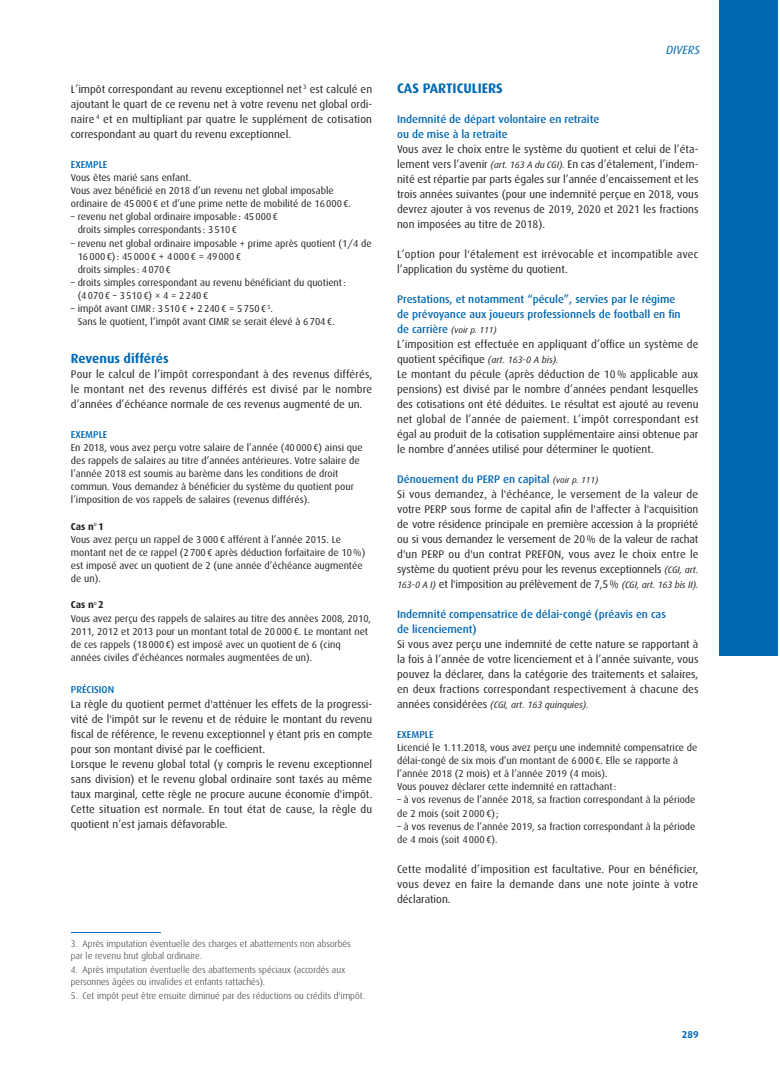
<style>
.page{position:relative;width:780px;height:1088px;background:#fff}
.page>*{position:absolute;margin:0;border:0;box-sizing:border-box;transform-origin:0 0}
.titre_2{font:700 13.75px "Dax";color:#0168b3}
.titre_3{font:700 13.12px "Dax";color:#0168b3}
.t1{font:italic 11.88px "Dax";color:#0168b3}
.cdt{font:11px/15px "Dax";color:#231f20;text-align:justify}
.cdt-saut{font:11px/15px "Dax";color:#231f20;text-align:justify}
.titre_4{font:500 11px/15px "Dax";color:#0168b3}
.titre_4_sous{font:500 11px/15px "Dax";color:#0168b3}
.cdt-exemple{font:10px/13.1px "Dax";color:#231f20}
.titre_exemple{font:500 10px "Dax";color:#0168b3}
.cdt-2{font:500 10px "Dax";color:#0168b3}
.cdt-exemple-2{font:700 10px "Dax";color:#231f20}
.t2{font:700 10px "Dax";color:#0168b3}
.note_bdp{font:300 9.38px/11.2px "Dax";color:#231f20}
.cdt-saut-2{font:italic 9.38px "Dax";color:#231f20}
.titre_4-2{font:italic 8.75px "Dax";color:#231f20}
.s1{font-style:italic;font-size:9.38px}
.s2{font-weight:500;font-style:normal;font-size:11px;color:#0168b3}
.s3{font-weight:400;font-style:italic;font-size:8.75px;color:#231f20}
.s4{font-style:normal;font-size:11px}
</style>
<div class="page">
<div style="left:719px;top:0;width:59px;height:656px;background:#0168b3"></div>
<hr style="left:71px;top:932px;width:90px;height:1px;background:#0168b3">
<p class="cdt-saut" style="left:71px;top:82px;width:303px">L’impôt correspondant au revenu exceptionnel net <sup>3</sup> est calculé en ajoutant le quart de ce revenu net à votre revenu net global ordi&shy;naire <sup>4</sup> et en multipliant par quatre le supplément de cotisation correspondant au quart du revenu exceptionnel.</p>
<p class="cdt-2" style="left:71px;top:159px;width:38px">EXEMPLE</p>
<p class="cdt-exemple" style="left:71px;top:171px;width:122px">Vous êtes marié sans enfant.</p>
<p class="cdt-exemple" style="left:71px;top:184px;width:282px">Vous avez bénéficié en 2018 d’un revenu net global imposable ordinaire de 45000€ et d’une prime nette de mobilité de 16000€.</p>
<p class="cdt-exemple" style="left:78px;top:210px;width:202px;text-indent:-7px">– revenu net global ordinaire imposable: 45000€ droits simples correspondants : 3510€</p>
<p class="cdt-exemple" style="left:78px;top:237px;width:295px;text-indent:-7px">– revenu net global ordinaire imposable + prime après quotient (1/4 de<br>16000€): 45000€ + 4000€ = 49000€<br>droits simples : 4070€</p>
<p class="cdt-exemple" style="left:78px;top:276px;width:270px;text-indent:-7px">– droits simples correspondant au revenu bénéficiant du quotient: (4070€ – 3510€) × 4 = 2240€</p>
<p class="cdt-exemple" style="left:78px;top:302px;width:258px;text-indent:-7px">– impôt avant CIMR: 3510€ + 2240€ = 5750€ <sup>5</sup>.<br>Sans le quotient, l’impôt avant CIMR se serait élevé à 6704€.</p>
<p class="titre_3" style="left:71px;top:351px;width:99px">Revenus différés</p>
<p class="cdt-saut" style="left:71px;top:367px;width:303px">Pour le calcul de l’impôt correspondant à des revenus différés, le montant net des revenus différés est divisé par le nombre d’années d’échéance normale de ces revenus augmenté de un.</p>
<p class="cdt-2" style="left:71px;top:429px;width:38px">EXEMPLE</p>
<p class="cdt-exemple" style="left:71px;top:441px;width:293px">En 2018, vous avez perçu votre salaire de l’année (40000€) ainsi que des rappels de salaires au titre d’années antérieures. Votre salaire de l’année 2018 est soumis au barème dans les conditions de droit commun. Vous demandez à bénéficier du système du quotient pour l’imposition de vos rappels de salaires (revenus différés).</p>
<p class="cdt-exemple-2" style="left:71px;top:520px;width:34px">Cas n<sup>o</sup> 1</p>
<p class="cdt-exemple" style="left:71px;top:533px;width:296px">Vous avez perçu un rappel de 3000€ afférent à l’année 2015. Le montant net de ce rappel (2700€ après déduction forfaitaire de 10%) est imposé avec un quotient de 2 (une année d’échéance augmentée de un).</p>
<p class="cdt-exemple-2" style="left:71px;top:599px;width:34px">Cas n<sup>o</sup> 2</p>
<p class="cdt-exemple" style="left:71px;top:612px;width:302px">Vous avez perçu des rappels de salaires au titre des années 2008, 2010, 2011, 2012 et 2013 pour un montant total de 20000€. Le montant net de ces rappels (18000€) est imposé avec un quotient de 6 (cinq années civiles d’échéances normales augmentées de un).</p>
<p class="titre_exemple" style="left:71px;top:684px;width:45px">PRÉCISION</p>
<p class="cdt" style="left:71px;top:697px;width:303px">La règle du quotient permet d'atténuer les effets de la progressi&shy;vité de l'impôt sur le revenu et de réduire le montant du revenu fiscal de référence, le revenu exceptionnel y étant pris en compte pour son montant divisé par le coefficient.</p>
<p class="cdt" style="left:71px;top:757px;width:303px">Lorsque le revenu global total (y compris le revenu exceptionnel sans division) et le revenu global ordinaire sont taxés au même taux marginal, cette règle ne procure aucune économie d'impôt.<br>Cette situation est normale. En tout état de cause, la règle du quotient n’est jamais défavorable.</p>
<p class="note_bdp" style="left:71px;top:938px;width:281px">3. Après imputation éventuelle des charges et abattements non absorbés par le revenu brut global ordinaire.</p>
<p class="note_bdp" style="left:71px;top:964px;width:276px">4. Après imputation éventuelle des abattements spéciaux (accordés aux personnes âgées ou invalides et enfants rattachés).</p>
<p class="note_bdp" style="left:71px;top:990px;width:295px">5. Cet impôt peut être ensuite diminué par des réductions ou crédits d'impôt.</p>
<p class="t1" style="left:666px;top:44px;width:35px">DIVERS</p>
<p class="titre_2" style="left:397px;top:80px;width:107px">CAS PARTICULIERS</p>
<p class="titre_4_sous" style="left:397px;top:111px;width:204px">Indemnité de départ volontaire en retraite ou de mise à la retraite</p>
<p class="cdt-saut" style="left:397px;top:142px;width:303px">Vous avez le choix entre le système du quotient et celui de l’éta&shy;lement vers l’avenir <span class="s1">(art. 163 A du CGI).</span> En cas d’étalement, l’indem&shy;nité est répartie par parts égales sur l’année d’encaissement et les trois années suivantes (pour une indemnité perçue en 2018, vous devrez ajouter à vos revenus de 2019, 2020 et 2021 les fractions non imposées au titre de 2018).</p>
<p class="cdt" style="left:397px;top:247px;width:303px">L’option pour l'étalement est irrévocable et incompatible avec l’application du système du quotient.</p>
<p class="titre_4" style="left:397px;top:291px;width:285px">Prestations, et notamment “pécule”, servies par le régime de prévoyance aux joueurs professionnels de football en fin</p>
<p class="titre_4-2" style="left:397px;top:325px;width:101px"><span class="s2">de carrière</span> (voir p. 111)</p>
<p class="cdt" style="left:397px;top:337px;width:303px">L’imposition est effectuée en appliquant d’office un système de quotient spécifique <span class="s1">(art. 163-0 A bis).</span></p>
<p class="cdt" style="left:397px;top:367px;width:303px">Le montant du pécule (après déduction de 10 % applicable aux pensions) est divisé par le nombre d’années pendant lesquelles des cotisations ont été déduites. Le résultat est ajouté au revenu net global de l’année de paiement. L’impôt correspondant est égal au produit de la cotisation supplémentaire ainsi obtenue par le nombre d’années utilisé pour déterminer le quotient.</p>
<p class="titre_4" style="left:397px;top:471px;width:203px">Dénouement du PERP en capital <span class="s3">(voir p. 111)</span></p>
<p class="cdt" style="left:397px;top:487px;width:303px">Si vous demandez, à l'échéance, le versement de la valeur de votre PERP sous forme de capital afin de l'affecter à l'acquisition de votre résidence principale en première accession à la propriété ou si vous demandez le versement de 20% de la valeur de rachat d'un PERP ou d'un contrat PREFON, vous avez le choix entre le système du quotient prévu pour les revenus exceptionnels <span class="s1">(CGI, art.<br>163-0 A I)</span> et l'imposition au prélèvement de 7,5% <span class="s1">(CGI, art. 163 bis II).</span></p>
<p class="titre_4" style="left:397px;top:606px;width:270px">Indemnité compensatrice de délai-congé (préavis en cas de licenciement)</p>
<p class="cdt-saut" style="left:397px;top:637px;width:303px">Si vous avez perçu une indemnité de cette nature se rapportant à la fois à l’année de votre licenciement et à l’année suivante, vous pouvez la déclarer, dans la catégorie des traitements et salaires, en deux fractions correspondant respectivement à chacune des</p>
<p class="cdt-saut-2" style="left:397px;top:699px;width:193px"><span class="s4">années considérées</span> (CGI, art. 163 quinquies).</p>
<p class="titre_exemple" style="left:397px;top:729px;width:38px">EXEMPLE</p>
<p class="cdt-exemple" style="left:397px;top:741px;width:302px">Licencié le 1.11.2018, vous avez perçu une indemnité compensatrice de délai-congé de six mois d’un montant de 6000€. Elle se rapporte à l’année 2018 (2 mois) et à l’année 2019 (4 mois).</p>
<p class="cdt-exemple" style="left:397px;top:780px;width:221px">Vous pouvez déclarer cette indemnité en rattachant:</p>
<p class="cdt-exemple" style="left:397px;top:793px;width:300px">– à vos revenus de l’année 2018, sa fraction correspondant à la période de 2 mois (soit 2000€);</p>
<p class="cdt-exemple" style="left:397px;top:820px;width:300px">– à vos revenus de l’année 2019, sa fraction correspondant à la période de 4 mois (soit 4000€).</p>
<p class="cdt" style="left:397px;top:862px;width:303px">Cette modalité d’imposition est facultative. Pour en bénéficier, vous devez en faire la demande dans une note jointe à votre déclaration.</p>
<p class="t2" style="left:681px;top:1029px;width:18px">289</p>
</div>
